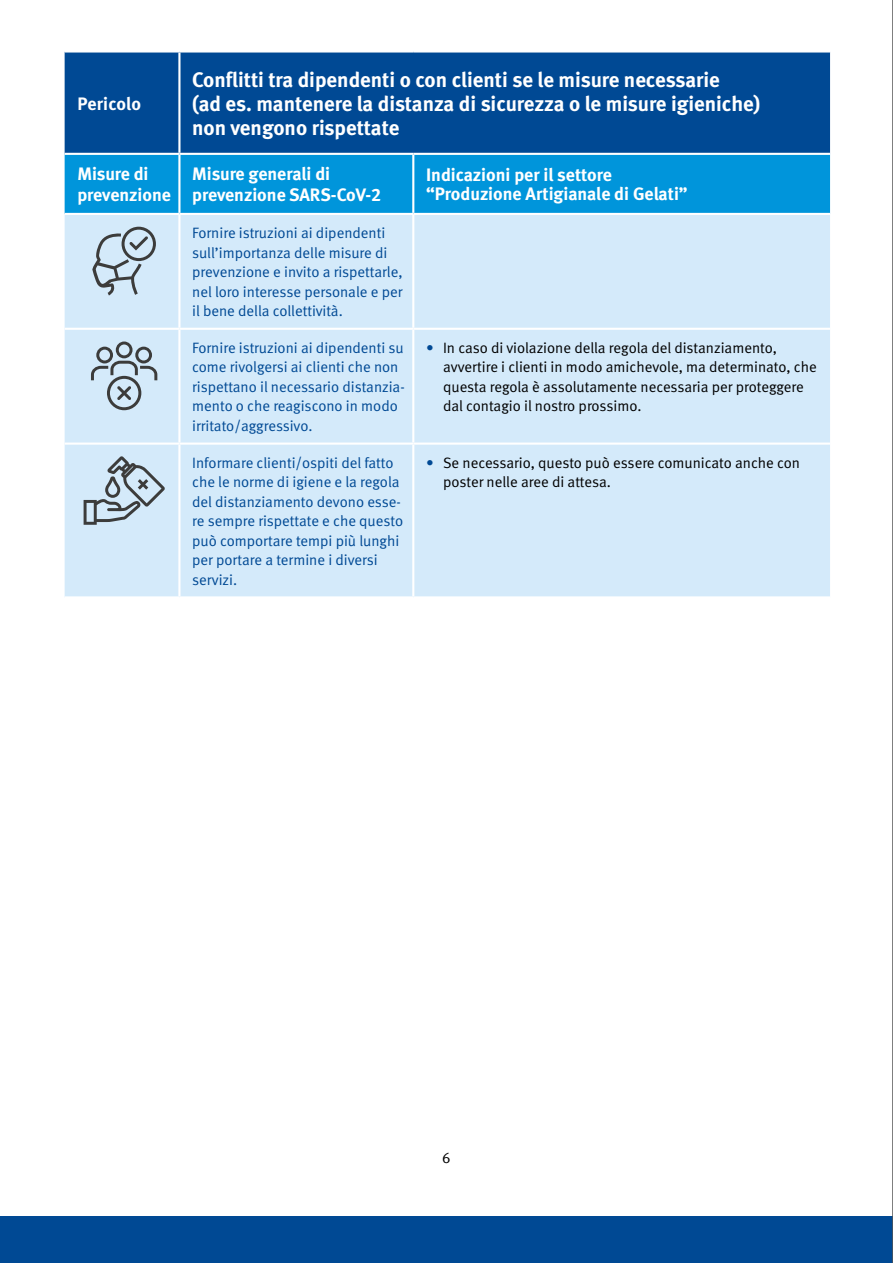
<style>
.page{position:relative;width:893px;height:1263px;background:#fff}
.page>*{position:absolute;margin:0;border:0;box-sizing:border-box;transform-origin:0 0}
.Tabelle_fett_weiß{font:700 21px/24px "DGUV Meta";color:#fff}
.Tabelle_regular{font:700 18px/21px "DGUV Meta";color:#fff}
.Tabelle_fett_weiß-2{font:700 18px "DGUV Meta";letter-spacing:.01em;color:#fff}
.Tabelle_regular-2{font:15px/19.5px "DGUV Meta";color:#004994}
.Tabelle_Bullet{font:15px/19.5px "DGUV Meta";color:#000}
.s1{color:#004994}
</style>
<div class="page">
<div style="left:0;top:1216px;width:893px;height:47px;background:#004994"></div>
<div style="left:65px;top:53px;width:765px;height:100px;background:#004994"></div>
<div style="left:65px;top:155px;width:765px;height:58px;background:#0095db"></div>
<div style="left:65px;top:215px;width:765px;height:381px;background:#d4eafa"></div>
<hr style="left:178px;top:53px;width:2px;height:100px;background:#fff">
<hr style="left:178px;top:155px;width:2px;height:58px;background:#fff">
<hr style="left:412px;top:155px;width:2px;height:58px;background:#fff">
<hr style="left:178px;top:215px;width:2px;height:113px;background:#fff">
<hr style="left:412px;top:215px;width:2px;height:113px;background:#fff">
<hr style="left:65px;top:328px;width:114px;height:2px;background:#fff">
<hr style="left:179px;top:328px;width:234px;height:2px;background:#fff">
<hr style="left:178px;top:330px;width:2px;height:112px;background:#fff">
<hr style="left:413px;top:328px;width:417px;height:2px;background:#fff">
<hr style="left:412px;top:330px;width:2px;height:112px;background:#fff">
<hr style="left:65px;top:442px;width:114px;height:3px;background:#fff">
<hr style="left:179px;top:442px;width:234px;height:3px;background:#fff">
<hr style="left:178px;top:445px;width:2px;height:151px;background:#fff">
<hr style="left:413px;top:442px;width:417px;height:3px;background:#fff">
<hr style="left:412px;top:445px;width:2px;height:151px;background:#fff">
<svg style="left:92px;top:227px;width:64px;height:68px;background:#b2c3d0"></svg>
<svg style="left:91px;top:341px;width:66px;height:69px;background:#b0c1cd"></svg>
<svg style="left:84px;top:456px;width:81px;height:69px;background:#b1c2ce"></svg>
<hr style="left:892px;top:0;width:1px;height:1263px;background:#575756">
<p class="Tabelle_fett_weiß-2" style="left:77px;top:93px;width:65px">Pericolo</p>
<p class="Tabelle_fett_weiß" style="left:192px;top:68px;width:570px">Conflitti tra dipendenti o con clienti se le misure necessarie<br>(ad es. mantenere la distanza di sicurezza o le misure igieniche) non vengono rispettate</p>
<p class="Tabelle_regular" style="left:77px;top:164px;width:95px">Misure di prevenzione</p>
<p class="Tabelle_regular" style="left:192px;top:164px;width:190px">Misure generali di prevenzione SARS-CoV-2</p>
<p class="Tabelle_regular" style="left:426px;top:165px;width:263px;line-height:19.5px">Indicazioni per il settore “Produzione Artigianale di Gelati”</p>
<p class="Tabelle_regular-2" style="left:192px;top:223px;width:212px">Fornire istruzioni ai dipendenti sull’importanza delle misure di prevenzione e invito a rispettarle, nel loro interesse personale e per il bene della collettività.</p>
<p class="Tabelle_regular-2" style="left:192px;top:338px;width:214px">Fornire istruzioni ai dipendenti su come rivolgersi ai clienti che non rispettano il necessario distanzia&shy;mento o che reagiscono in modo irritato/aggressivo.</p>
<p class="Tabelle_Bullet" style="left:443px;top:338px;width:375px;text-indent:-17px"><span class="s1">•</span> In caso di violazione della regola del distanziamento, avvertire i clienti in modo amichevole, ma determinato, che questa regola è assolutamente necessaria per proteggere dal contagio il nostro prossimo.</p>
<p class="Tabelle_regular-2" style="left:192px;top:453px;width:212px">Informare clienti/ospiti del fatto che le norme di igiene e la regola del distanziamento devono esse&shy;re sempre rispettate e che questo può comportare tempi più lunghi per portare a termine i diversi servizi.</p>
<p class="Tabelle_Bullet" style="left:443px;top:453px;width:358px;text-indent:-17px"><span class="s1">•</span> Se necessario, questo può essere comunicato anche con poster nelle aree di attesa.</p>
<p class="Tabelle_Bullet" style="left:442px;top:1149px;width:10px">6</p>
</div>
